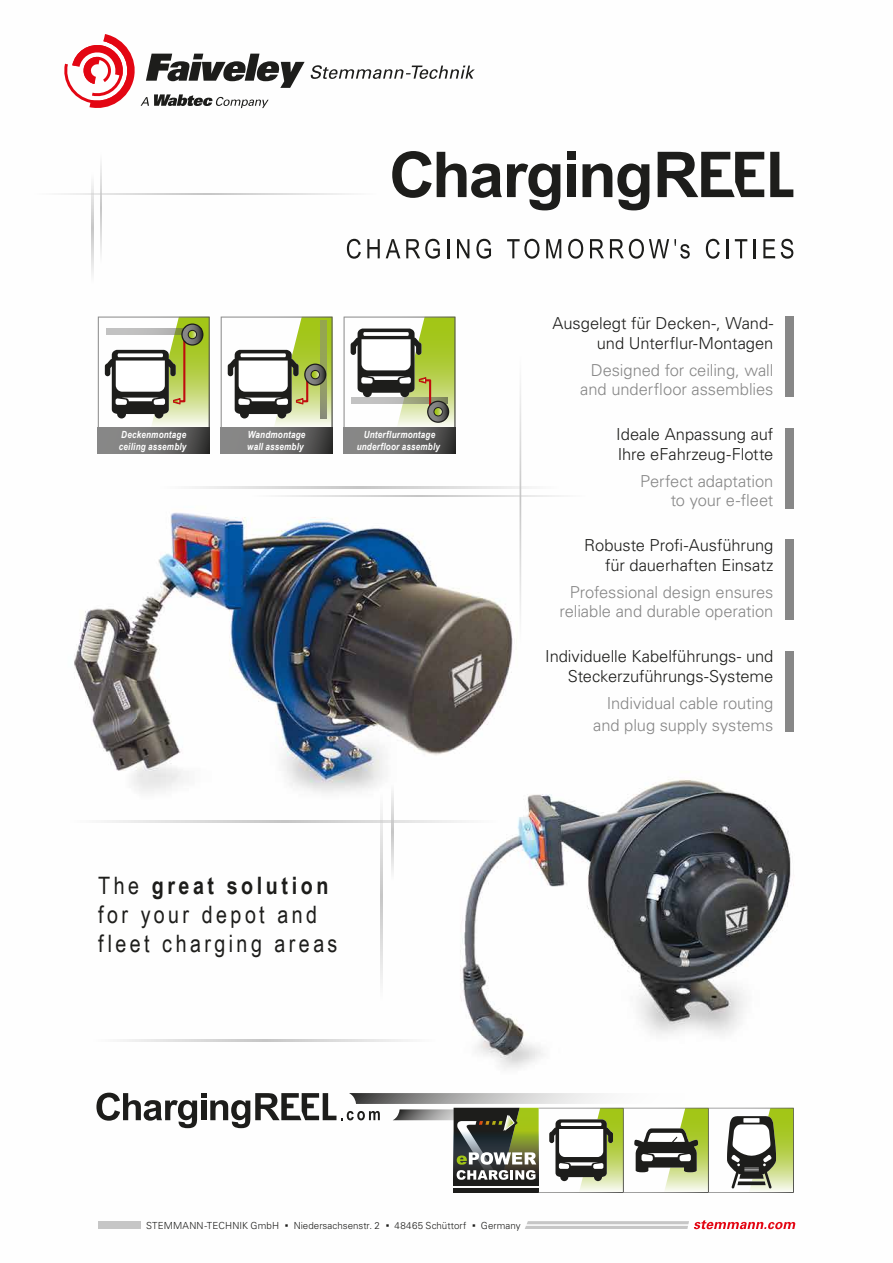
<style>
.page{position:relative;width:893px;height:1263px;background:#fff}
.page>*{position:absolute;margin:0;border:0;box-sizing:border-box;transform-origin:0 0}
.t1{font:24px/28.8px "Arial Narrow";letter-spacing:.145em;color:#1d1d1b}
.t2{font:300 16.5px/19.5px "Univers LT Pro 45";letter-spacing:-.005em;color:#1d1d1b;text-align:right}
.t3{font:300 16.5px/19.5px "Univers LT Pro 45";letter-spacing:-.005em;color:#878787;text-align:right}
.t4{font:italic 700 9.9px/11.9px "Arial Narrow";letter-spacing:.02em;color:#fff}
.t5{font:300 9.75px "Univers LT Pro 45";letter-spacing:.005em;color:#1d1d1b}
.s1{font-weight:700}
.s2{font-family:"Arial";font-weight:400;font-size:10.5px}
</style>
<div class="page">
<img style="left:74px;top:151px;width:722px;height:1079px">
<div style="left:785px;top:317px;width:8px;height:80px;background:#878787"></div>
<div style="left:785px;top:428px;width:8px;height:81px;background:#878787"></div>
<div style="left:785px;top:539px;width:8px;height:81px;background:#878787"></div>
<div style="left:785px;top:651px;width:8px;height:80px;background:#878787"></div>
<svg style="left:347px;top:239px;width:14px;height:20px"></svg>
<svg style="left:367px;top:239px;width:13px;height:19px"></svg>
<svg style="left:386px;top:239px;width:14px;height:19px"></svg>
<svg style="left:406px;top:239px;width:34px;height:20px"></svg>
<svg style="left:447px;top:239px;width:2px;height:19px"></svg>
<svg style="left:457px;top:239px;width:12px;height:19px"></svg>
<svg style="left:476px;top:239px;width:15px;height:20px"></svg>
<svg style="left:507px;top:239px;width:32px;height:20px"></svg>
<svg style="left:546px;top:239px;width:15px;height:19px"></svg>
<svg style="left:568px;top:239px;width:15px;height:20px"></svg>
<svg style="left:590px;top:239px;width:14px;height:19px"></svg>
<svg style="left:610px;top:239px;width:80px;height:20px"></svg>
<svg style="left:706px;top:239px;width:14px;height:20px"></svg>
<hr style="left:726px;top:239px;width:3px;height:19px;background:#1d1d1b">
<svg style="left:735px;top:239px;width:12px;height:19px"></svg>
<svg style="left:754px;top:239px;width:2px;height:19px"></svg>
<svg style="left:763px;top:239px;width:12px;height:19px"></svg>
<svg style="left:781px;top:239px;width:12px;height:20px"></svg>
<svg style="left:392px;top:151px;width:168px;height:59px"></svg>
<div style="left:567px;top:152px;width:9px;height:8px;background:#1d1d1b"></div>
<div style="left:567px;top:164px;width:9px;height:33px;background:#1d1d1b"></div>
<svg style="left:582px;top:164px;width:67px;height:46px"></svg>
<svg style="left:658px;top:152px;width:106px;height:45px"></svg>
<svg style="left:770px;top:152px;width:23px;height:45px"></svg>
<svg style="left:96px;top:1093px;width:698px;height:100px"></svg>
<svg style="left:98px;top:428px;width:112px;height:26px;background:#6e6d6d"></svg>
<svg style="left:98px;top:317px;width:112px;height:111px"></svg>
<div style="left:188px;top:330px;width:9px;height:9px;border:1px solid #1d1d1b;border-radius:50%"></div>
<svg style="left:221px;top:428px;width:112px;height:26px;background:#6d6d6d"></svg>
<svg style="left:221px;top:317px;width:112px;height:111px"></svg>
<div style="left:311px;top:370px;width:9px;height:9px;border:1px solid #1d1d1b;border-radius:50%"></div>
<svg style="left:344px;top:428px;width:111px;height:26px;background:#6e6e6d"></svg>
<svg style="left:344px;top:317px;width:111px;height:111px"></svg>
<div style="left:434px;top:407px;width:9px;height:9px;border:1px solid #1d1d1b;border-radius:50%"></div>
<hr style="left:98px;top:1221px;width:43px;height:3px;background:#c6c6c6">
<svg style="left:525px;top:1220px;width:270px;height:9px"></svg>
<hr style="left:98px;top:1226px;width:43px;height:3px;background:#c6c6c6">
<svg style="left:64px;top:34px;width:411px;height:75px"></svg>
<svg style="left:92px;top:173px;width:2px;height:110px"></svg>
<svg style="left:100px;top:153px;width:2px;height:111px"></svg>
<svg style="left:391px;top:783px;width:2px;height:98px"></svg>
<svg style="left:381px;top:792px;width:1px;height:209px"></svg>
<svg style="left:61px;top:193px;width:316px;height:2px"></svg>
<svg style="left:158px;top:486px;width:400px;height:2px"></svg>
<svg style="left:250px;top:495px;width:336px;height:2px"></svg>
<svg style="left:91px;top:1039px;width:344px;height:2px"></svg>
<svg style="left:74px;top:820px;width:423px;height:2px"></svg>
<svg style="left:520px;top:356px;width:1px;height:289px"></svg>
<p class="t4" style="left:119px;top:428px;width:69px">Deckenmontage ceiling assembly</p>
<p class="t4" style="left:247px;top:428px;width:60px">Wandmontage wall assembly</p>
<p class="t4" style="left:357px;top:428px;width:85px;text-align:center">Unterflurmontage underfloor assembly</p>
<h1 class="t1" style="left:98px;top:870px;width:241px">The <span class="s1">great solution </span>for your depot and fleet charging areas</h1>
<p class="t2" style="left:553px;top:313px;width:222px">Ausgelegt für Decken-, Wand&shy;und Unterflur-Montagen</p>
<p class="t3" style="left:580px;top:360px;width:195px">Designed for ceiling, wall and underfloor assemblies</p>
<p class="t2" style="left:616px;top:424px;width:159px;text-align:left">Ideale Anpassung auf<br>Ihre eFahrzeug-Flotte</p>
<p class="t3" style="left:640px;top:471px;width:135px">Perfect adaptation to your e-fleet</p>
<p class="t2" style="left:584px;top:535px;width:191px">Robuste Profi-Ausführung für dauerhaften Einsatz</p>
<p class="t3" style="left:560px;top:582px;width:215px">Professional design ensures reliable and durable operation</p>
<p class="t2" style="left:545px;top:646px;width:230px">Individuelle Kabelführungs- und<br>Steckerzuführungs-Systeme</p>
<p class="t3" style="left:593px;top:692px;width:182px;line-height:21.6px">Individual cable routing and plug supply systems</p>
<p class="t5" style="left:146px;top:1219px;width:376px">STEMMANN-TECHNIK GmbH <span class="s2">▪</span> Niedersachsenstr. 2 <span class="s2">▪</span> 48465 Schüttorf <span class="s2">▪</span> Germany</p>
</div>
